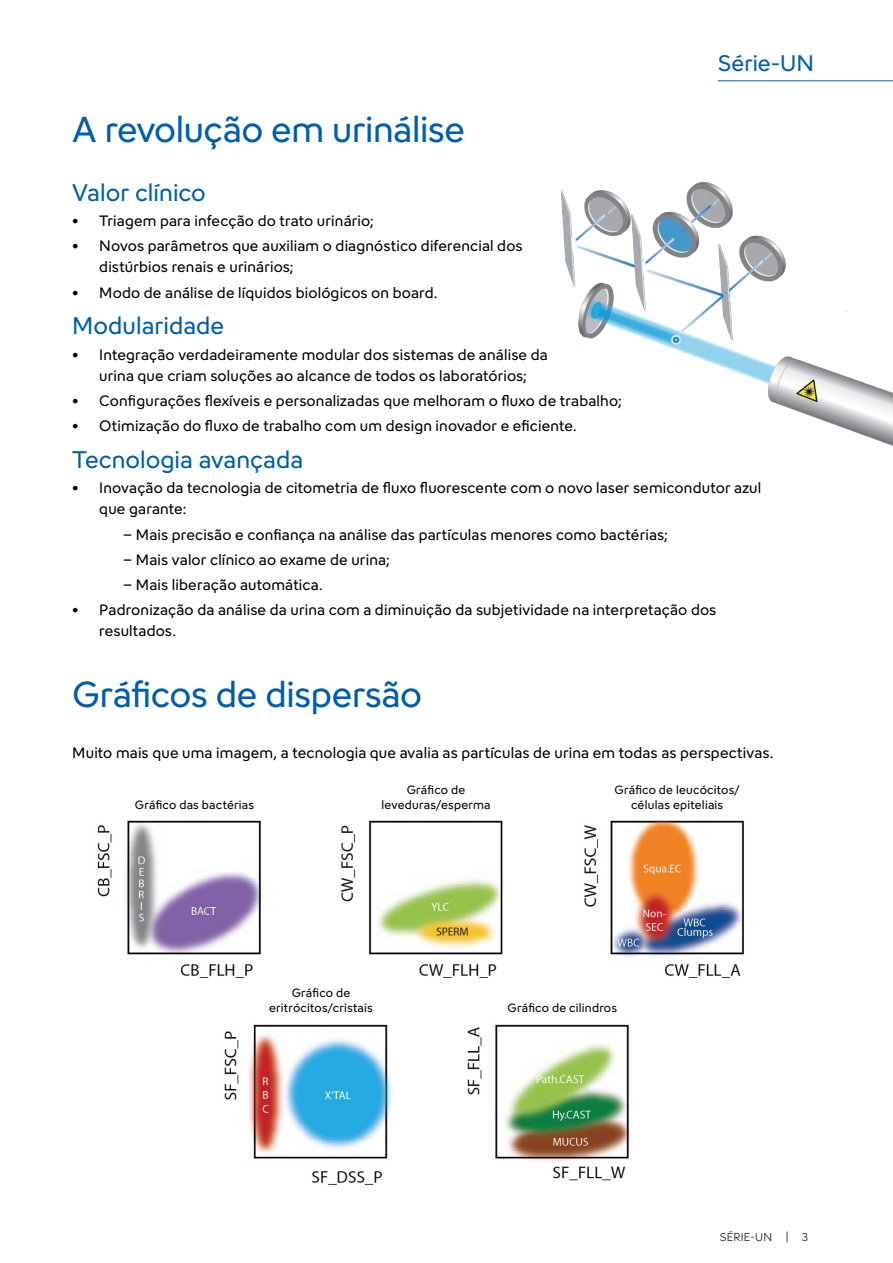
<style>
.page{position:relative;width:893px;height:1263px;background:#fff}
.page>*{position:absolute;margin:0;border:0;box-sizing:border-box;transform-origin:0 0}
.t1{font:36px "Sysmex";letter-spacing:-.01em;color:#005da9}
.t2{font:24px "Sysmex";color:#005da9}
.t3{font:22.5px "Sysmex";color:#005da9}
.t4{font:15px/21px "Sysmex";letter-spacing:.01em;color:#000}
.t5{font:12px/15px "Sysmex";letter-spacing:.02em;color:#000;text-align:center}
.t6{font:300 11.25px "Sysmex";letter-spacing:.01em;color:#000}
</style>
<div class="page">
<hr style="left:718px;top:80px;width:175px;height:1px;background:#005da9">
<img style="left:97px;top:821px;width:647px;height:364px">
<div style="left:269px;top:1000px;width:334px;height:22px;background:#fff"></div>
<img style="left:560px;top:181px;width:333px;height:265px">
<h1 class="t1" style="left:72px;top:106px;width:394px">A revolução em urinálise</h1>
<h2 class="t2" style="left:72px;top:177px;width:135px">Valor clínico</h2>
<p class="t4" style="left:72px;top:210px;width:303px">• Triagem para infecção do trato urinário;</p>
<p class="t4" style="left:99px;top:235px;width:425px;text-indent:-27px">• Novos parâmetros que auxiliam o diagnóstico diferencial dos distúrbios renais e urinários;</p>
<p class="t4" style="left:72px;top:281px;width:367px">• Modo de análise de líquidos biológicos on board.</p>
<h2 class="t2" style="left:72px;top:311px;width:154px">Modularidade</h2>
<p class="t4" style="left:72px;top:343px;width:477px;text-align:center">• Integração verdadeiramente modular dos sistemas de análise da urina que criam soluções ao alcance de todos os laboratórios;</p>
<h3 class="t3" style="left:718px;top:49px;width:98px">Série-UN</h3>
<p class="t4" style="left:72px;top:390px;width:551px">• Configurações flexíveis e personalizadas que melhoram o fluxo de trabalho;</p>
<p class="t4" style="left:72px;top:415px;width:506px">• Otimização do fluxo de trabalho com um design inovador e eficiente.</p>
<h2 class="t2" style="left:72px;top:445px;width:232px">Tecnologia avançada</h2>
<p class="t4" style="left:99px;top:477px;width:664px;text-indent:-27px">• Inovação da tecnologia de citometria de fluxo fluorescente com o novo laser semicondutor azul que garante:</p>
<p class="t4" style="left:123px;top:523px;width:546px">– Mais precisão e confiança na análise das partículas menores como bactérias;</p>
<p class="t4" style="left:123px;top:549px;width:268px">– Mais valor clínico ao exame de urina;</p>
<p class="t4" style="left:123px;top:574px;width:201px">– Mais liberação automática.</p>
<p class="t4" style="left:99px;top:599px;width:619px;text-indent:-27px">• Padronização da análise da urina com a diminuição da subjetividade na interpretação dos resultados.</p>
<h1 class="t1" style="left:72px;top:672px;width:351px">Gráficos de dispersão</h1>
<p class="t4" style="left:72px;top:741px;width:703px">Muito mais que uma imagem, a tecnologia que avalia as partículas de urina em todas as perspectivas.</p>
<p class="t5" style="left:135px;top:797px;width:121px">Gráfico das bactérias</p>
<p class="t5" style="left:381px;top:782px;width:111px">Gráfico de leveduras/esperma</p>
<p class="t5" style="left:614px;top:782px;width:127px">Gráfico de leucócitos/ células epiteliais</p>
<p class="t5" style="left:269px;top:985px;width:105px">Gráfico de eritrócitos/cristais</p>
<p class="t5" style="left:508px;top:1000px;width:111px">Gráfico de cilindros</p>
<p class="t6" style="left:720px;top:1230px;width:90px">SÉRIE-UN | 3</p>
</div>
